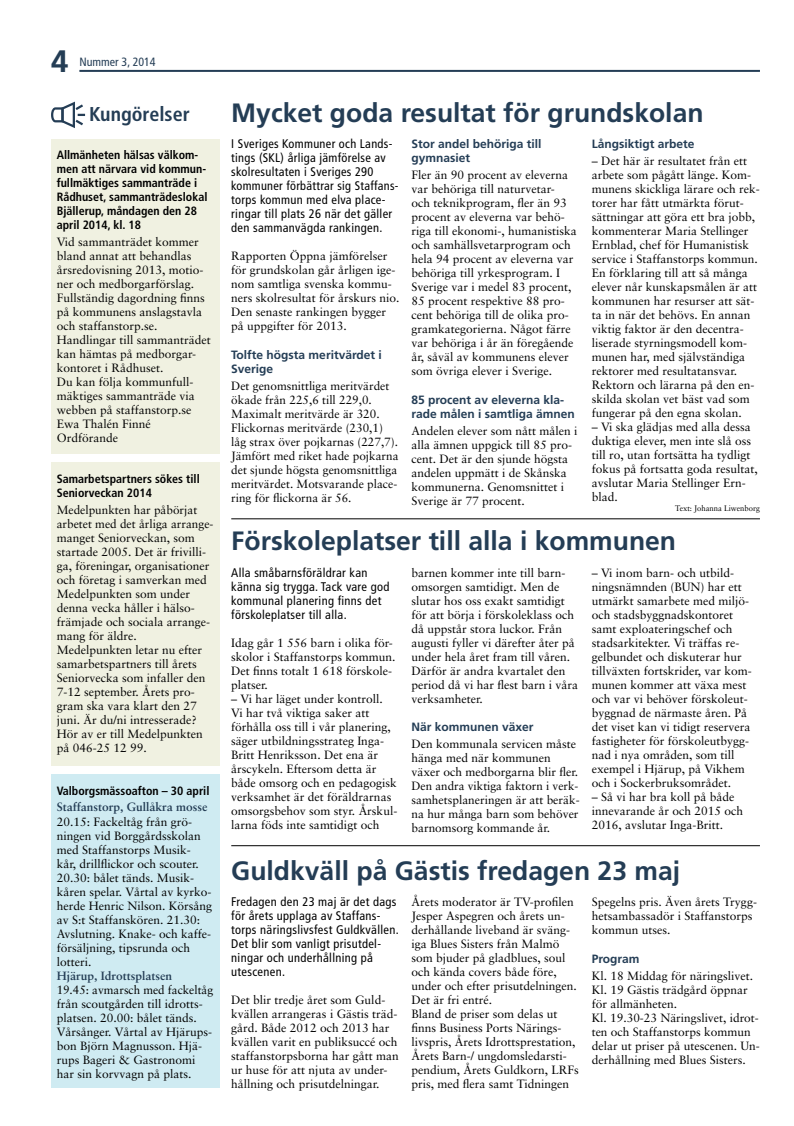
<style>
.page{position:relative;width:794px;height:1126px;background:#fff}
.page>*{position:absolute;margin:0;border:0;box-sizing:border-box;transform-origin:0 0}
.t1{font:700 31px "Frutiger";color:#243d55}
.t2{font:700 26.5px "Frutiger";color:#243d55}
.t3{font:700 condensed 20px "Frutiger";color:#243d55}
.t4{font:condensed 12.5px/14px "Frutiger";letter-spacing:.025em;color:#000}
.t5{font:12px/14px "Sabon";color:#000}
.t6{font:700 condensed 12px/14px "Frutiger";color:#000}
.t7{font:700 12px/14.4px "Frutiger";color:#243d55}
.t8{font:700 12px "Sabon";color:#243d55}
.t9{font:condensed 12px "Frutiger";color:#243d55}
.t10{font:8px "Sabon";color:#000;scale:.96 1}
</style>
<div class="page">
<hr style="left:79px;top:70px;width:681px;height:2px;background:#243d55">
<div style="left:51px;top:774px;width:168px;height:313px;background:#cfebf2"></div>
<div style="left:51px;top:139px;width:168px;height:315px;background:#f0f1e1"></div>
<svg style="left:51px;top:102px;width:34px;height:26px"></svg>
<div style="left:51px;top:462px;width:168px;height:303px;background:#f0f1e1"></div>
<hr style="left:231px;top:845px;width:529px;height:1px;background:#000">
<hr style="left:231px;top:518px;width:529px;height:1px;background:#000">
<h1 class="t1" style="left:51px;top:43px;width:19px">4</h1>
<p class="t9" style="left:79px;top:55px;width:78px">Nummer 3, 2014</p>
<h3 class="t3" style="left:89px;top:102px;width:102px">Kungörelser</h3>
<p class="t6" style="left:57px;top:148px;width:152px">Allmänheten hälsas välkom&shy;men att närvara vid kommun&shy;fullmäktiges sammanträde i<br>Rådhuset, sammanträdeslokal<br>Bjällerup, måndagen den 28 april 2014, kl. 18</p>
<p class="t5" style="left:57px;top:235px;width:156px">Vid sammanträdet kommer bland annat att behandlas årsredovisning 2013, motio&shy;ner och medborgarförslag.<br>Fullständig dagordning finns på kommunens anslagstavla och staffanstorp.se.<br>Handlingar till sammanträdet kan hämtas på medborgar&shy;kontoret i Rådhuset.<br>Du kan följa kommunfull&shy;mäktiges sammanträde via webben på staffanstorp.se<br>Ewa Thalén Finné<br>Ordförande</p>
<p class="t6" style="left:57px;top:471px;width:145px">Samarbetspartners sökes till<br>Seniorveckan 2014</p>
<p class="t5" style="left:57px;top:502px;width:158px">Medelpunkten har påbörjat arbetet med det årliga arrange&shy;manget Seniorveckan, som startade 2005. Det är frivilli&shy;ga, föreningar, organisationer och företag i samverkan med<br>Medelpunkten som under denna vecka håller i hälso&shy;främjade och sociala arrange&shy;mang för äldre.<br>Medelpunkten letar nu efter samarbetspartners till årets<br>Seniorvecka som infaller den<br>7-12 september. Årets pro&shy;gram ska vara klart den 27 juni. Är du/ni intresserade?<br>Hör av er till Medelpunkten på 046-25 12 99.</p>
<p class="t6" style="left:57px;top:783px;width:154px">Valborgsmässoafton – 30 april</p>
<p class="t8" style="left:57px;top:799px;width:152px">Staffanstorp, Gullåkra mosse</p>
<p class="t5" style="left:57px;top:814px;width:157px">20.15: Fackeltåg från grö&shy;ningen vid Borggårdsskolan med Staffanstorps Musik&shy;kår, drillflickor och scouter.<br>20.30: bålet tänds. Musik&shy;kåren spelar. Vårtal av kyrko&shy;herde Henric Nilson. Körsång av S:t Staffanskören. 21.30:<br>Avslutning. Knake- och kaffe&shy;försäljning, tipsrunda och lotteri.</p>
<p class="t8" style="left:57px;top:967px;width:117px">Hjärup, Idrottsplatsen</p>
<p class="t5" style="left:57px;top:982px;width:158px">19.45: avmarsch med fackeltåg från scoutgården till idrotts&shy;platsen. 20.00: bålet tänds.<br>Vårsånger. Vårtal av Hjärups&shy;bon Björn Magnusson. Hjä&shy;rups Bageri &amp; Gastronomi har sin korvvagn på plats.</p>
<h2 class="t2" style="left:231px;top:97px;width:474px">Mycket goda resultat för grundskolan</h2>
<p class="t4" style="left:231px;top:137px;width:169px">I Sveriges Kommuner och Lands&shy;tings (SKL) årliga jämförelse av skolresultaten i Sveriges 290 kommuner förbättrar sig Staffans&shy;torps kommun med elva place&shy;ringar till plats 26 när det gäller den sammanvägda rankingen.</p>
<p class="t5" style="left:231px;top:249px;width:170px">Rapporten Öppna jämförelser för grundskolan går årligen ige&shy;nom samtliga svenska kommu&shy;ners skolresultat för årskurs nio.<br>Den senaste rankingen bygger på uppgifter för 2013.</p>
<p class="t7" style="left:231px;top:347px;width:152px">Tolfte högsta meritvärdet i<br>Sverige</p>
<p class="t5" style="left:231px;top:379px;width:169px">Det genomsnittliga meritvärdet ökade från 225,6 till 229,0.<br>Maximalt meritvärde är 320.<br>Flickornas meritvärde (230,1) låg strax över pojkarnas (227,7).<br>Jämfört med riket hade pojkarna det sjunde högsta genomsnittliga meritvärdet. Motsvarande place&shy;ring för flickorna är 56.</p>
<p class="t7" style="left:592px;top:137px;width:104px">Långsiktigt arbete</p>
<p class="t5" style="left:592px;top:154px;width:170px">– Det här är resultatet från ett arbete som pågått länge. Kom&shy;munens skickliga lärare och rek&shy;torer har fått utmärkta förut&shy;sättningar att göra ett bra jobb, kommenterar Maria Stellinger<br>Ernblad, chef för Humanistisk service i Staffanstorps kommun.<br>En förklaring till att så många elever når kunskapsmålen är att kommunen har resurser att sät&shy;ta in när det behövs. En annan viktig faktor är den decentra&shy;liserade styrningsmodell kom&shy;munen har, med självständiga rektorer med resultatansvar.<br>Rektorn och lärarna på den en&shy;skilda skolan vet bäst vad som fungerar på den egna skolan.</p>
<p class="t5" style="left:592px;top:420px;width:168px">– Vi ska glädjas med alla dessa duktiga elever, men inte slå oss till ro, utan fortsätta ha tydligt fokus på fortsatta goda resultat, avslutar Maria Stellinger Ern&shy;blad.</p>
<p class="t10" style="left:675px;top:503px;width:90px">Text: Johanna Liwenborg</p>
<p class="t7" style="left:411px;top:137px;width:132px">Stor andel behöriga till gymnasiet</p>
<p class="t5" style="left:411px;top:168px;width:167px">Fler än 90 procent av eleverna var behöriga till naturvetar-<br>och teknikprogram, fler än 93 procent av eleverna var behö&shy;riga till ekonomi-, humanistiska och samhällsvetarprogram och hela 94 procent av eleverna var behöriga till yrkesprogram. I<br>Sverige var i medel 83 procent,<br>85 procent respektive 88 pro&shy;cent behöriga till de olika pro&shy;gramkategorierna. Något färre var behöriga i år än föregående år, såväl av kommunens elever som övriga elever i Sverige.</p>
<p class="t7" style="left:411px;top:392px;width:165px">85 procent av eleverna kla&shy;rade målen i samtliga ämnen</p>
<p class="t5" style="left:411px;top:424px;width:167px">Andelen elever som nått målen i alla ämnen uppgick till 85 pro&shy;cent. Det är den sjunde högsta andelen uppmätt i de Skånska kommunerna. Genomsnittet i<br>Sverige är 77 procent.</p>
<h2 class="t2" style="left:231px;top:525px;width:446px">Förskoleplatser till alla i kommunen</h2>
<p class="t4" style="left:231px;top:565px;width:160px">Alla småbarnsföräldrar kan känna sig trygga. Tack vare god kommunal planering finns det förskoleplatser till alla.</p>
<p class="t5" style="left:231px;top:635px;width:166px">Idag går 1 556 barn i olika för&shy;skolor i Staffanstorps kommun.<br>Det finns totalt 1 618 förskole&shy;platser.</p>
<p class="t5" style="left:231px;top:691px;width:168px">– Vi har läget under kontroll.<br>Vi har två viktiga saker att förhålla oss till i vår planering, säger utbildningsstrateg Inga-<br>Britt Henriksson. Det ena är årscykeln. Eftersom detta är både omsorg och en pedagogisk verksamhet är det föräldrarnas omsorgsbehov som styr. Årskul&shy;larna föds inte samtidigt och</p>
<p class="t5" style="left:592px;top:565px;width:162px">– Vi inom barn- och utbild&shy;ningsnämnden (BUN) har ett utmärkt samarbete med miljö&shy;och stadsbyggnadskontoret samt exploateringschef och stadsarkitekter. Vi träffas re&shy;gelbundet och diskuterar hur tillväxten fortskrider, var kom&shy;munen kommer att växa mest och var vi behöver förskoleut&shy;byggnad de närmaste åren. På det viset kan vi tidigt reservera fastigheter för förskoleutbygg&shy;nad i nya områden, som till exempel i Hjärup, på Vikhem och i Sockerbruksområdet.</p>
<p class="t5" style="left:592px;top:789px;width:153px">– Så vi har bra koll på både innevarande år och 2015 och<br>2016, avslutar Inga-Britt.</p>
<h2 class="t2" style="left:231px;top:855px;width:450px">Guldkväll på Gästis fredagen 23 maj</h2>
<p class="t4" style="left:231px;top:895px;width:169px">Fredagen den 23 maj är det dags för årets upplaga av Staffans&shy;torps näringslivsfest Guldkvällen.<br>Det blir som vanligt prisutdel&shy;ningar och underhållning på utescenen.</p>
<p class="t5" style="left:231px;top:993px;width:169px">Det blir tredje året som Guld&shy;kvällen arrangeras i Gästis träd&shy;gård. Både 2012 och 2013 har kvällen varit en publiksuccé och staffanstorpsborna har gått man ur huse för att njuta av under&shy;hållning och prisutdelningar.</p>
<p class="t5" style="left:411px;top:565px;width:168px">barnen kommer inte till barn&shy;omsorgen samtidigt. Men de slutar hos oss exakt samtidigt för att börja i förskoleklass och då uppstår stora luckor. Från augusti fyller vi därefter åter på under hela året fram till våren.<br>Därför är andra kvartalet den period då vi har flest barn i våra verksamheter.</p>
<p class="t7" style="left:411px;top:719px;width:124px">När kommunen växer</p>
<p class="t5" style="left:411px;top:736px;width:170px">Den kommunala servicen måste hänga med när kommunen växer och medborgarna blir fler.<br>Den andra viktiga faktorn i verk&shy;samhetsplaneringen är att beräk&shy;na hur många barn som behöver barnomsorg kommande år.</p>
<p class="t5" style="left:411px;top:894px;width:169px">Årets moderator är TV-profilen<br>Jesper Aspegren och årets un&shy;derhållande liveband är sväng&shy;iga Blues Sisters från Malmö som bjuder på gladblues, soul och kända covers både före, under och efter prisutdelningen.<br>Det är fri entré.<br>Bland de priser som delas ut finns Business Ports Närings&shy;livspris, Årets Idrottsprestation,<br>Årets Barn-/ ungdomsledarsti&shy;pendium, Årets Guldkorn, LRFs pris, med flera samt Tidningen</p>
<p class="t5" style="left:592px;top:894px;width:167px">Spegelns pris. Även årets Trygg&shy;hetsambassadör i Staffanstorps kommun utses.</p>
<p class="t7" style="left:592px;top:951px;width:49px">Program</p>
<p class="t5" style="left:592px;top:968px;width:170px">Kl. 18 Middag för näringslivet.<br>Kl. 19 Gästis trädgård öppnar för allmänheten.<br>Kl. 19.30-23 Näringslivet, idrot&shy;ten och Staffanstorps kommun delar ut priser på utescenen. Un&shy;derhållning med Blues Sisters.</p>
</div>
